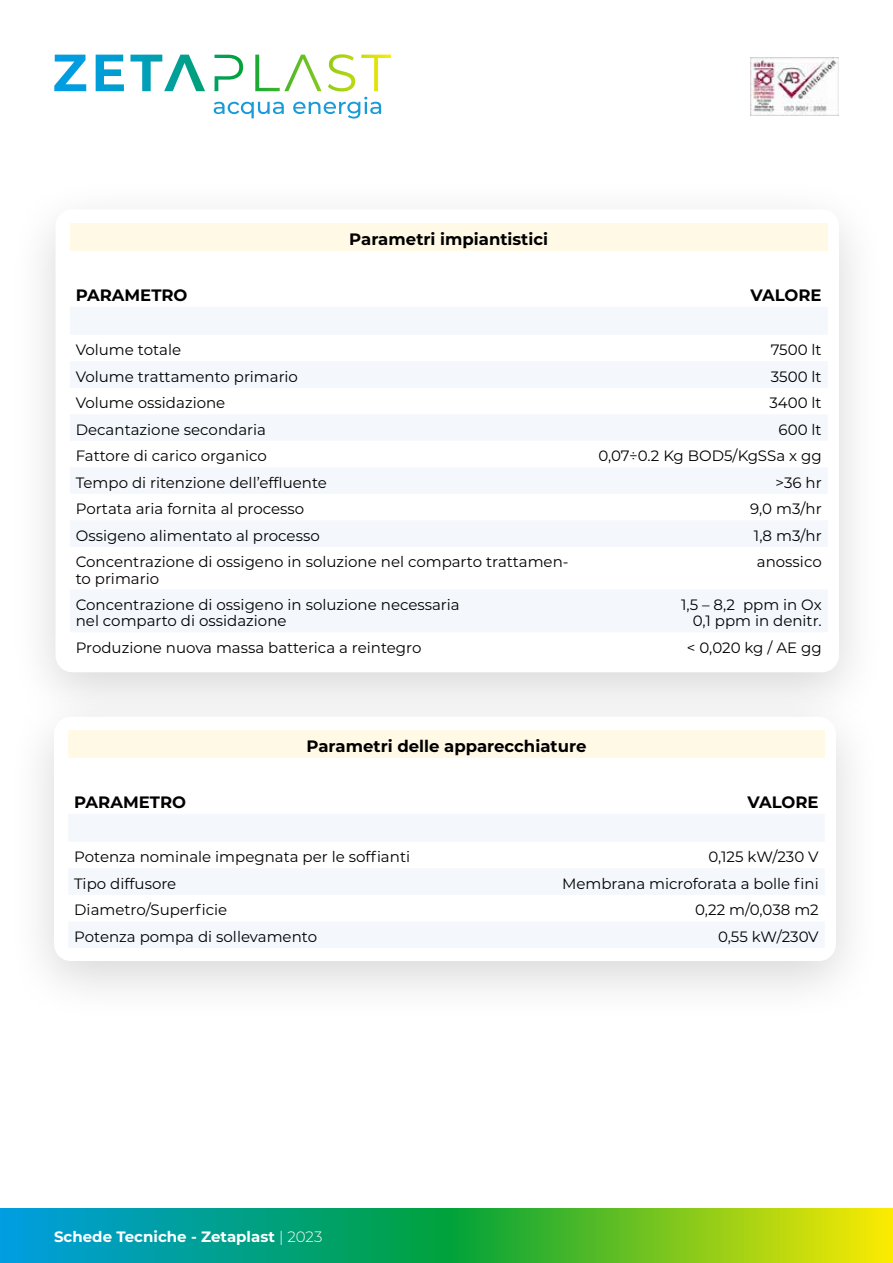
<style>
.page{position:relative;width:893px;height:1263px;background:#fff}
.page>*{position:absolute;margin:0;border:0;box-sizing:border-box;transform-origin:0 0}
.t1{font:700 16.5px "Montserrat";color:#000}
.t2{font:15px/16.2px "Montserrat";color:#000}
.t3{font:700 15px "Montserrat";color:#fff}
.s1{font-weight:300}
</style>
<div class="page">
<svg style="left:54px;top:54px;width:337px;height:37px"></svg>
<svg style="left:214px;top:97px;width:167px;height:22px"></svg>
<svg style="left:0;top:1209px;width:893px;height:54px;background:#3eb356"></svg>
<img style="left:750px;top:57px;width:89px;height:59px">
<div style="left:8px;top:177px;width:879px;height:557px;background:#000;opacity:.16"></div>
<div style="left:55px;top:209px;width:784px;height:463px;background:#fff;border-radius:17px"></div>
<div style="left:70px;top:223px;width:758px;height:28px;background:#fff9e5"></div>
<svg style="left:70px;top:307px;width:757px;height:325px;fill:#f4f7fc"></svg>
<div style="left:6px;top:684px;width:877px;height:340px;background:#000;opacity:.16"></div>
<div style="left:54px;top:717px;width:782px;height:244px;background:#fff;border-radius:17px"></div>
<div style="left:68px;top:730px;width:757px;height:28px;background:#fff9e5"></div>
<svg style="left:69px;top:814px;width:755px;height:134px;fill:#f4f7fc"></svg>
<p class="t1" style="left:349px;top:227px;width:200px">Parametri impiantistici</p>
<p class="t1" style="left:76px;top:283px;width:113px">PARAMETRO</p>
<p class="t1" style="left:750px;top:283px;width:73px">VALORE</p>
<p class="t2" style="left:76px;top:341px;width:107px">Volume totale</p>
<p class="t2" style="left:771px;top:341px;width:52px">7500 lt</p>
<p class="t2" style="left:76px;top:368px;width:224px">Volume trattamento primario</p>
<p class="t2" style="left:771px;top:368px;width:52px">3500 lt</p>
<p class="t2" style="left:76px;top:394px;width:151px">Volume ossidazione</p>
<p class="t2" style="left:769px;top:394px;width:54px">3400 lt</p>
<p class="t2" style="left:76px;top:421px;width:192px">Decantazione secondaria</p>
<p class="t2" style="left:779px;top:421px;width:45px">600 lt</p>
<p class="t2" style="left:76px;top:447px;width:193px">Fattore di carico organico</p>
<p class="t2" style="left:598px;top:447px;width:225px">0,07÷0.2 Kg BOD5/KgSSa x gg</p>
<p class="t2" style="left:76px;top:474px;width:253px">Tempo di ritenzione dell’effluente</p>
<p class="t2" style="left:775px;top:474px;width:48px">&gt;36 hr</p>
<p class="t2" style="left:76px;top:500px;width:230px">Portata aria fornita al processo</p>
<p class="t2" style="left:750px;top:500px;width:73px">9,0 m3/hr</p>
<p class="t2" style="left:76px;top:527px;width:245px">Ossigeno alimentato al processo</p>
<p class="t2" style="left:754px;top:527px;width:69px">1,8 m3/hr</p>
<p class="t2" style="left:76px;top:553px;width:494px">Concentrazione di ossigeno in soluzione nel comparto trattamen&shy;to primario</p>
<p class="t2" style="left:757px;top:553px;width:66px">anossico</p>
<p class="t2" style="left:76px;top:596px;width:385px">Concentrazione di ossigeno in soluzione necessaria nel comparto di ossidazione</p>
<p class="t2" style="left:681px;top:596px;width:142px;text-align:right">1,5 – 8,2 ppm in Ox<br>0,1 ppm in denitr.</p>
<p class="t2" style="left:76px;top:639px;width:347px">Produzione nuova massa batterica a reintegro</p>
<p class="t2" style="left:687px;top:639px;width:136px">&lt; 0,020 kg / AE gg</p>
<p class="t1" style="left:307px;top:734px;width:281px">Parametri delle apparecchiature</p>
<p class="t1" style="left:74px;top:790px;width:113px">PARAMETRO</p>
<p class="t1" style="left:747px;top:790px;width:73px">VALORE</p>
<p class="t2" style="left:74px;top:848px;width:337px">Potenza nominale impegnata per le soffianti</p>
<p class="t2" style="left:708px;top:848px;width:112px">0,125 kW/230 V</p>
<p class="t2" style="left:74px;top:875px;width:104px">Tipo diffusore</p>
<p class="t2" style="left:562px;top:875px;width:258px">Membrana microforata a bolle fini</p>
<p class="t2" style="left:74px;top:901px;width:154px">Diametro/Superficie</p>
<p class="t2" style="left:695px;top:901px;width:125px">0,22 m/0,038 m2</p>
<p class="t2" style="left:74px;top:928px;width:244px">Potenza pompa di sollevamento</p>
<p class="t2" style="left:718px;top:928px;width:102px">0,55 kW/230V</p>
<p class="t3" style="left:54px;top:1226px;width:270px">Schede Tecniche - Zetaplast <span class="s1">| 2023</span></p>
</div>
